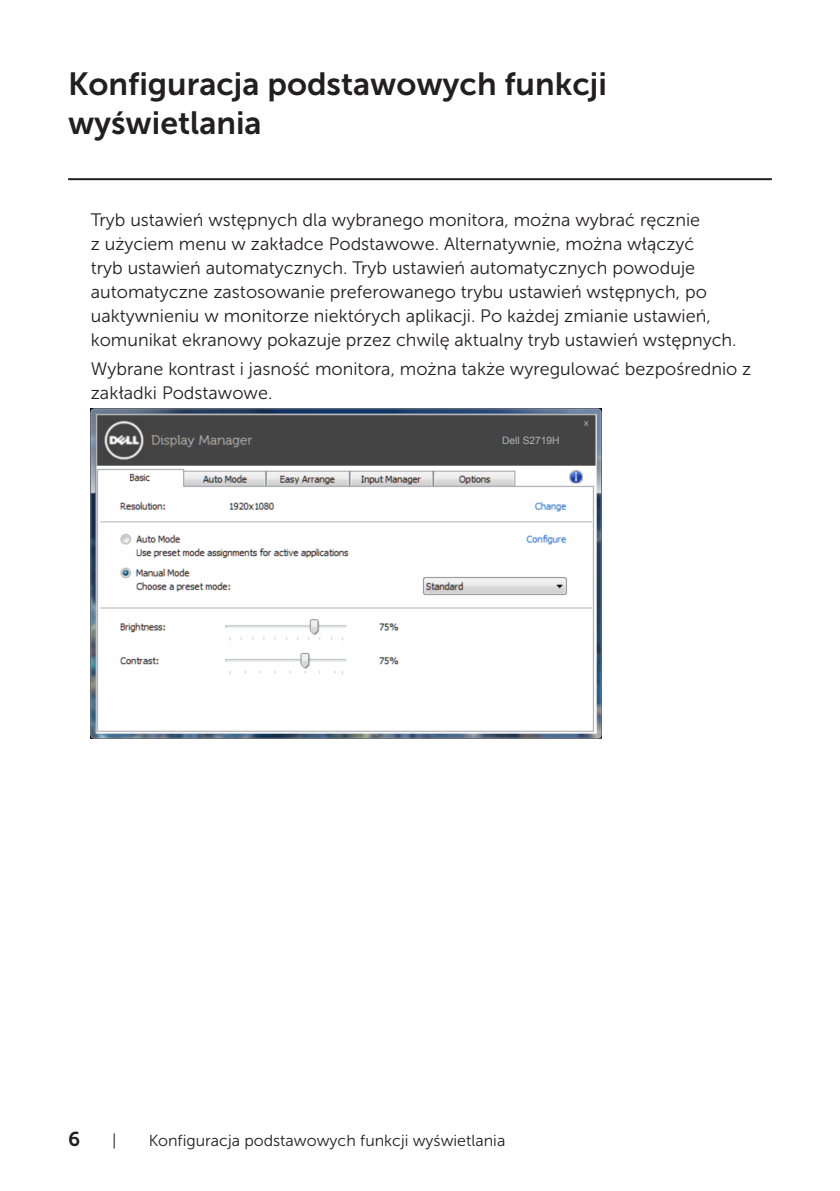
<style>
.page{position:relative;width:840px;height:1191px;background:#fff}
.page>*{position:absolute;margin:0;border:0;box-sizing:border-box;transform-origin:0 0}
.Head_1{font:32px/38.4px "Museo Sans For Dell 700";color:#231f20}
.t1{font:20px "Museo Sans For Dell 700";color:#231f20}
.Paragraph{font:18px/24px "Museo Sans For Dell 300";color:#231f20}
.t2{font:16px "Museo Sans For Dell 300";color:#231f20}
.t3{font:10.2px "Arial";color:#aeb4ba}
</style>
<div class="page">
<hr style="left:68px;top:178px;width:703px;height:2px;background:#231f20">
<img style="left:91px;top:408px;width:510px;height:331px">
<div style="left:493px;top:434px;width:91px;height:14px;background:#444"></div>
<p class="Head_1" style="left:68px;top:65px;width:540px">Konfiguracja podstawowych funkcji wyświetlania</p>
<p class="Paragraph" style="left:91px;top:207px;width:647px">Tryb ustawień wstępnych dla wybranego monitora, można wybrać ręcznie<br>z użyciem menu w zakładce Podstawowe. Alternatywnie, można włączyć<br>tryb ustawień automatycznych. Tryb ustawień automatycznych powoduje automatyczne zastosowanie preferowanego trybu ustawień wstępnych, po uaktywnieniu w monitorze niektórych aplikacji. Po każdej zmianie ustawień, komunikat ekranowy pokazuje przez chwilę aktualny tryb ustawień wstępnych.</p>
<p class="Paragraph" style="left:91px;top:357px;width:661px">Wybrane kontrast i jasność monitora, można także wyregulować bezpośrednio z zakładki Podstawowe.</p>
<p class="t3" style="left:502px;top:434px;width:59px">Dell S2719H</p>
<p class="t1" style="left:68px;top:1127px;width:14px">6</p>
<p class="t2" style="left:112px;top:1131px;width:6px">|</p>
<p class="t2" style="left:149px;top:1131px;width:358px">Konfiguracja podstawowych funkcji wyświetlania</p>
</div>
